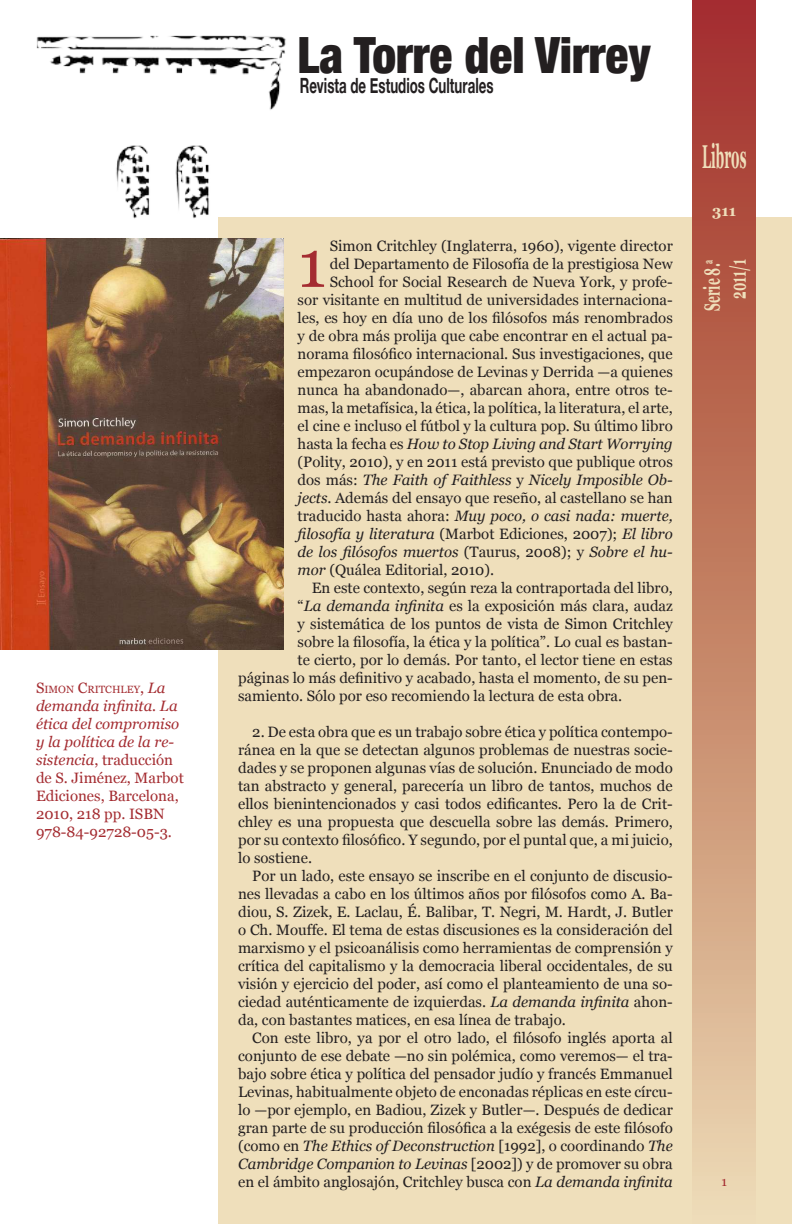
<style>
.page{position:relative;width:792px;height:1224px;background:#fff}
.page>*{position:absolute;margin:0;border:0;box-sizing:border-box;transform-origin:0 0}
.t1{font:66.9px "Georgia";color:#a42c31}
.t2{font:900 condensed 50px "Helvetica Neue";color:#231f20;scale:.95 1}
.t3{font:700 33px "Georgia";color:#efdfbb;scale:.4 1}
.t4{font:700 22px/26px "Georgia";color:#efdfbb;text-align:center;scale:.55 1}
.t5{font:700 21px "Helvetica Neue";color:#231f20;scale:.63 1}
.t6{font:15px/18px "Georgia";color:#231f20;text-align:justify}
.t7{font:italic 15px "Georgia";color:#231f20}
.t8{font:15px/18px "Georgia";color:#a42c31}
.t9{font:700 15px "Georgia";color:#efdfbb}
.t10{font:10.5px "Georgia";color:#a42c31}
.s1{font-size:15px}
.s2{font-style:italic;font-size:15px}
.s3{font-style:italic}
.s4{font-style:normal}
</style>
<div class="page">
<div style="left:218px;top:217px;width:574px;height:1007px;background:#efdfbb"></div>
<div style="left:693px;top:0;width:63px;height:1224px;background:linear-gradient(to bottom,#a02d24,#ead9ae)"></div>
<img style="left:36px;top:35px;width:250px;height:184px">
<img style="left:0;top:238px;width:283px;height:411px">
<svg style="left:722px;top:1179px;width:5px;height:7px"></svg>
<p class="t10" style="left:36px;top:683px;width:131px"><span class="s1">S</span>imon <span class="s1">C</span>ritchley<span class="s1">,</span> <span class="s2">La</span></p>
<p class="t8" style="left:36px;top:697px;width:149px"><span class="s3">demanda infinita. La ética del compromiso y la política de la re&shy;sistencia</span>, traducción de S. Jiménez, Marbot<br>Ediciones, Barcelona,<br>2010, 218 pp. ISBN<br>978-84-92728-05-3.</p>
<h2 class="t2" style="left:298px;top:25px;width:373px">La Torre del Virrey</h2>
<h3 class="t5" style="left:300px;top:73px;width:309px">Revista de Estudios Culturales</h3>
<p class="t6" style="left:330px;top:237px;width:345px">Simon Critchley (Inglaterra, 1960), vigente director</p>
<p class="t6" style="left:330px;top:255px;width:345px">del Departamento de Filosofía de la prestigiosa New</p>
<p class="t6" style="left:330px;top:273px;width:345px">School for Social Research de Nueva York, y profe-</p>
<p class="t6" style="left:298px;top:291px;width:377px">sor visitante en multitud de universidades internaciona-</p>
<p class="t6" style="left:298px;top:309px;width:377px">les, es hoy en día uno de los filósofos más renombrados</p>
<p class="t6" style="left:298px;top:327px;width:377px">y de obra más prolija que cabe encontrar en el actual pa-</p>
<p class="t6" style="left:298px;top:345px;width:377px">norama filosófico internacional. Sus investigaciones, que</p>
<p class="t6" style="left:298px;top:363px;width:377px">empezaron ocupándose de Levinas y Derrida —a quienes</p>
<p class="t6" style="left:298px;top:381px;width:377px">nunca ha abandonado—, abarcan ahora, entre otros te-</p>
<p class="t6" style="left:298px;top:399px;width:377px">mas, la metafísica, la ética, la política, la literatura, el arte,</p>
<p class="t6" style="left:298px;top:417px;width:377px">el cine e incluso el fútbol y la cultura pop. Su último libro</p>
<p class="t7" style="left:298px;top:435px;width:377px"><span class="s4">hasta la fecha es</span> How to Stop Living and Start Worrying</p>
<p class="t6" style="left:298px;top:453px;width:377px">(Polity, 2010), y en 2011 está previsto que publique otros</p>
<p class="t7" style="left:298px;top:471px;width:377px"><span class="s4">dos más:</span> The Faith of Faithless <span class="s4">y</span> Nicely Imposible Ob-</p>
<p class="t6" style="left:298px;top:489px;width:377px"><span class="s3">jects</span>. Además del ensayo que reseño, al castellano se han</p>
<p class="t7" style="left:298px;top:507px;width:377px"><span class="s4">traducido hasta ahora:</span> Muy poco, o casi nada: muerte,</p>
<p class="t7" style="left:298px;top:525px;width:377px">filosofía y literatura <span class="s4">(Marbot Ediciones, 2007);</span> El libro</p>
<p class="t7" style="left:298px;top:543px;width:377px">de los filósofos muertos <span class="s4">(Taurus, 2008); y</span> Sobre el hu-</p>
<p class="t6" style="left:298px;top:561px;width:198px"><span class="s3">mor</span> (Quálea Editorial, 2010).</p>
<p class="t6" style="left:312px;top:579px;width:363px">En este contexto, según reza la contraportada del libro,</p>
<p class="t6" style="left:298px;top:597px;width:377px">“<span class="s3">La demanda infinita</span> es la exposición más clara, audaz</p>
<p class="t6" style="left:298px;top:615px;width:377px">y sistemática de los puntos de vista de Simon Critchley</p>
<p class="t6" style="left:298px;top:633px;width:377px">sobre la filosofía, la ética y la política”. Lo cual es bastan-</p>
<p class="t6" style="left:298px;top:651px;width:377px">te cierto, por lo demás. Por tanto, el lector tiene en estas</p>
<p class="t6" style="left:238px;top:669px;width:436px">páginas lo más definitivo y acabado, hasta el momento, de su pen-</p>
<p class="t6" style="left:238px;top:687px;width:386px">samiento. Sólo por eso recomiendo la lectura de esta obra.</p>
<p class="t6" style="left:238px;top:723px;width:436px;text-indent:14px">2. De esta obra que es un trabajo sobre ética y política contempo&shy;ránea en la que se detectan algunos problemas de nuestras socie&shy;dades y se proponen algunas vías de solución. Enunciado de modo tan abstracto y general, parecería un libro de tantos, muchos de ellos bienintencionados y casi todos edificantes. Pero la de Crit&shy;chley es una propuesta que descuella sobre las demás. Primero, por su contexto filosófico. Y segundo, por el puntal que, a mi juicio, lo sostiene.</p>
<p class="t6" style="left:238px;top:867px;width:436px;text-indent:14px">Por un lado, este ensayo se inscribe en el conjunto de discusio&shy;nes llevadas a cabo en los últimos años por filósofos como A. Ba&shy;diou, S. Zizek, E. Laclau, É. Balibar, T. Negri, M. Hardt, J. Butler o Ch. Mouffe. El tema de estas discusiones es la consideración del marxismo y el psicoanálisis como herramientas de comprensión y crítica del capitalismo y la democracia liberal occidentales, de su visión y ejercicio del poder, así como el planteamiento de una so&shy;ciedad auténticamente de izquierdas. <span class="s3">La demanda infinita</span> ahon&shy;da, con bastantes matices, en esa línea de trabajo.</p>
<p class="t6" style="left:238px;top:1029px;width:436px;text-indent:14px">Con este libro, ya por el otro lado, el filósofo inglés aporta al conjunto de ese debate —no sin polémica, como veremos— el tra&shy;bajo sobre ética y política del pensador judío y francés Emmanuel Levinas, habitualmente objeto de enconadas réplicas en este círcu&shy;lo —por ejemplo, en Badiou, Zizek y Butler—. Después de dedicar gran parte de su producción filosófica a la exégesis de este filósofo (como en <span class="s3">The Ethics of Deconstruction</span> [1992], o coordinando <span class="s3">The Cambridge Companion to Levinas</span> [2002]) y de promover su obra en el ámbito anglosajón, Critchley busca con <span class="s3">La demanda infinita</span></p>
<h1 class="t1" style="left:298px;top:226px;width:24px">1</h1>
<h3 class="t3" style="left:702px;top:138px;width:112px">Libros</h3>
<p class="t9" style="left:712px;top:202px;width:26px">311</p>
<h3 class="t4" style="left:699px;top:311px;width:95px;rotate:-90deg">Serie 8.<sup>a<br></sup>2011/1</h3>
</div>
